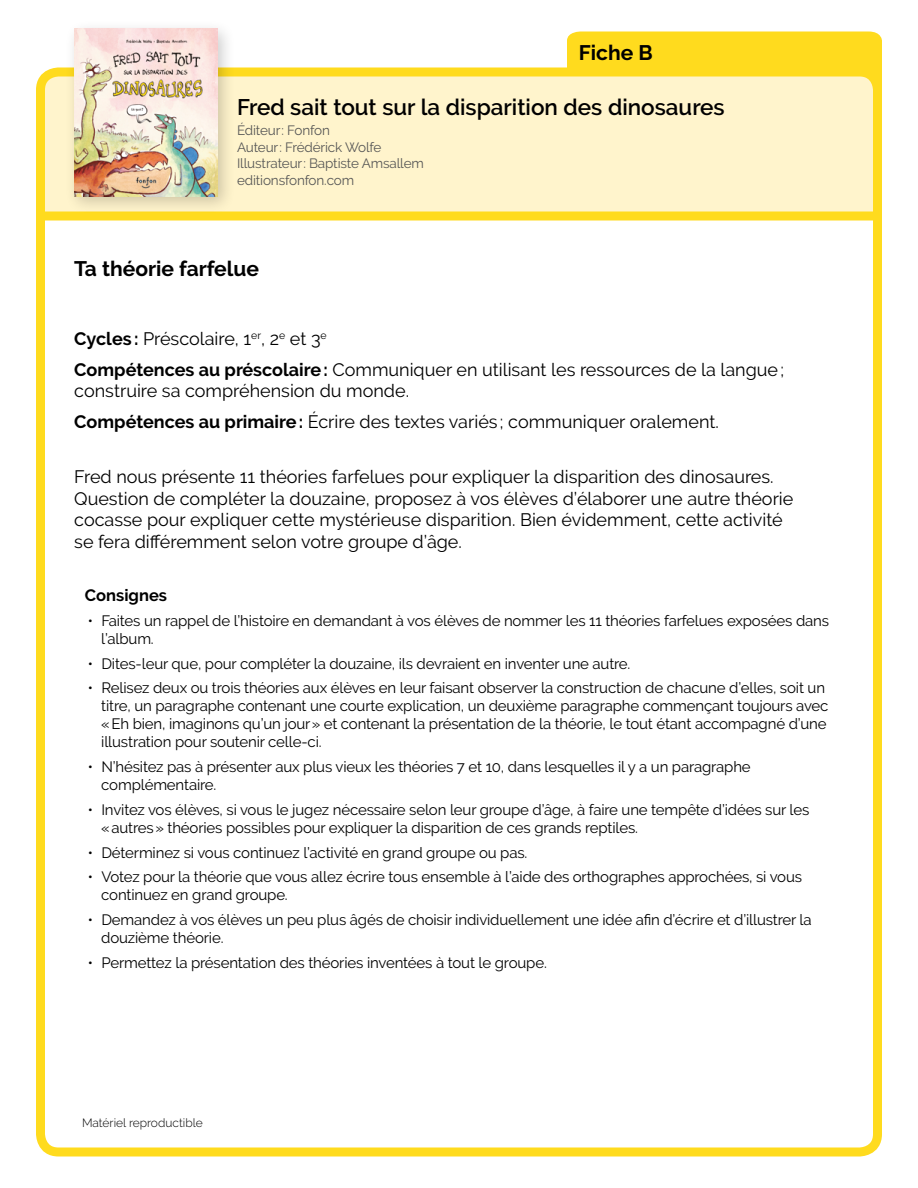
<style>
.page{position:relative;width:918px;height:1188px;background:#fff}
.page>*{position:absolute;margin:0;border:0;box-sizing:border-box;transform-origin:0 0}
.t1{font:600 22.5px "Raleway";color:#000}
.t2{font:700 21px "Raleway";color:#000}
.t3{font:18px/21.6px "Raleway";color:#000}
.t4{font:700 16.5px "Raleway";color:#000}
.t5{font:15px/18px "Raleway";letter-spacing:-.01em;color:#000}
.t6{font:13.5px/16.5px "Raleway";letter-spacing:-.01em;color:#575756}
.t7{font:300 12px "Raleway";color:#000}
.s1{font-weight:700}
</style>
<div class="page">
<div style="left:44px;top:75px;width:830px;height:144px;background:#fff4cc"></div>
<div style="left:40px;top:212px;width:838px;height:8px;background:#ffdb1e"></div>
<svg style="left:567px;top:32px;width:315px;height:53px"></svg>
<div style="left:36px;top:68px;width:846px;height:1088px;border:9px solid #ffdb1e;border-radius:18px"></div>
<div style="left:65px;top:19px;width:171px;height:196px;background:#000;opacity:.2"></div>
<img style="left:74px;top:29px;width:144px;height:167px">
<h2 class="t2" style="left:579px;top:40px;width:75px">Fiche B</h2>
<h1 class="t1" style="left:237px;top:94px;width:489px">Fred sait tout sur la disparition des dinosaures</h1>
<p class="t6" style="left:237px;top:122px;width:189px">Éditeur: Fonfon<br>Auteur: Frédérick Wolfe<br>Illustrateur: Baptiste Amsallem editionsfonfon.com</p>
<h2 class="t2" style="left:74px;top:257px;width:186px">Ta théorie farfelue</h2>
<p class="t3" style="left:74px;top:323px;width:711px;line-height:30.5px"><span class="s1">Cycles :</span> Préscolaire, 1<sup>er</sup>, 2<sup>e</sup> et 3<sup>e<br></sup><span class="s1">Compétences au préscolaire:</span> Communiquer en utilisant les ressources de la langue;</p>
<p class="t3" style="left:74px;top:376px;width:646px;line-height:30.5px">construire sa compréhension du monde.<br><span class="s1">Compétences au primaire:</span> Écrire des textes variés ; communiquer oralement.</p>
<p class="t3" style="left:74px;top:466px;width:721px">Fred nous présente 11 théories farfelues pour expliquer la disparition des dinosaures.<br>Question de compléter la douzaine, proposez à vos élèves d’élaborer une autre théorie cocasse pour expliquer cette mystérieuse disparition. Bien évidemment, cette activité se fera différemment selon votre groupe d’âge.</p>
<p class="t4" style="left:85px;top:586px;width:84px">Consignes</p>
<p class="t5" style="left:101px;top:612px;width:729px;text-indent:-14px">• Faites un rappel de l’histoire en demandant à vos élèves de nommer les 11 théories farfelues exposées dans l’album.</p>
<p class="t5" style="left:88px;top:654px;width:544px">• Dites-leur que, pour compléter la douzaine, ils devraient en inventer une autre.</p>
<p class="t5" style="left:101px;top:679px;width:729px;text-indent:-14px">• Relisez deux ou trois théories aux élèves en leur faisant observer la construction de chacune d’elles, soit un titre, un paragraphe contenant une courte explication, un deuxième paragraphe commençant toujours avec «Eh bien, imaginons qu’un jour» et contenant la présentation de la théorie, le tout étant accompagné d’une illustration pour soutenir celle-ci.</p>
<p class="t5" style="left:101px;top:758px;width:651px;text-indent:-14px">• N’hésitez pas à présenter aux plus vieux les théories 7 et 10, dans lesquelles il y a un paragraphe complémentaire.</p>
<p class="t5" style="left:101px;top:801px;width:710px;text-indent:-14px">• Invitez vos élèves, si vous le jugez nécessaire selon leur groupe d’âge, à faire une tempête d’idées sur les «autres» théories possibles pour expliquer la disparition de ces grands reptiles.</p>
<p class="t5" style="left:88px;top:843px;width:441px">• Déterminez si vous continuez l’activité en grand groupe ou pas.</p>
<p class="t5" style="left:101px;top:868px;width:702px;text-indent:-14px">• Votez pour la théorie que vous allez écrire tous ensemble à l’aide des orthographes approchées, si vous continuez en grand groupe.</p>
<p class="t5" style="left:101px;top:911px;width:712px;text-indent:-14px">• Demandez à vos élèves un peu plus âgés de choisir individuellement une idée afin d’écrire et d’illustrer la douzième théorie.</p>
<p class="t5" style="left:88px;top:954px;width:461px">• Permettez la présentation des théories inventées à tout le groupe.</p>
<p class="t7" style="left:82px;top:1116px;width:122px">Matériel reproductible</p>
</div>
